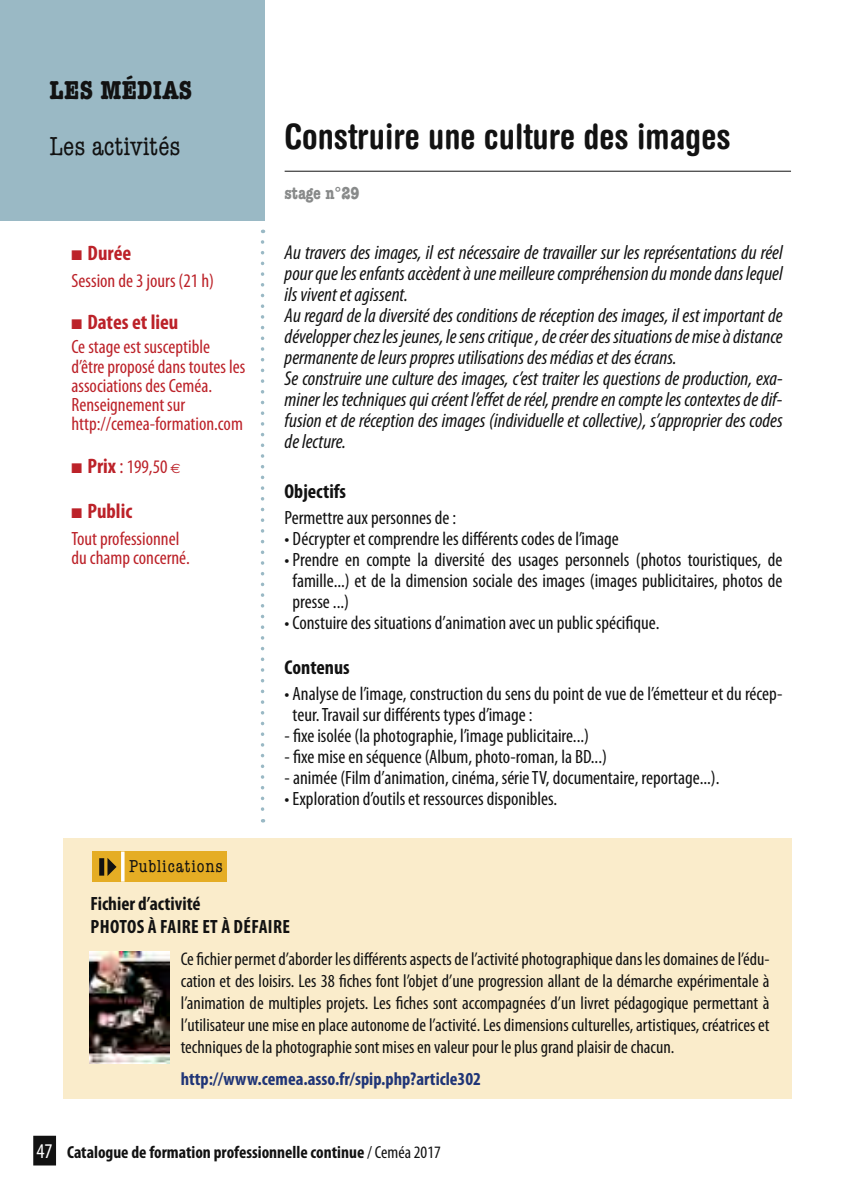
<style>
.page{position:relative;width:844px;height:1191px;background:#fff}
.page>*{position:absolute;margin:0;border:0;box-sizing:border-box;transform-origin:0 0}
.t1{font:700 condensed 35px "Helvetica Rounded";color:#121212}
.t2{font:condensed 26.25px "American Typewriter";color:#121212}
.t3{font:700 condensed 26.25px "American Typewriter";letter-spacing:.01em;color:#121212}
.t4{font:700 condensed 21px "Myriad Pro";color:#bc2229}
.t5{font:italic condensed 20.12px/21px "Myriad Pro";color:#121212}
.t6{font:700 condensed 20.12px "Myriad Pro";color:#121212}
.t7{font:condensed 19.25px/21px "Myriad Pro";color:#121212;text-align:justify}
.t8{font:condensed 19.25px/19.2px "Myriad Pro";color:#bc2229}
.t9{font:700 condensed 19.25px/23.1px "Myriad Pro";letter-spacing:.02em;color:#121212}
.t10{font:condensed 18.38px/22.1px "Myriad Pro";color:#121212;text-align:justify}
.t11{font:700 condensed 18.38px "Myriad Pro";color:#203577}
.t12{font:700 condensed 17.5px "Myriad Pro";color:#121212}
.t13{font:condensed 17.5px "American Typewriter";letter-spacing:.05em;color:#121212}
.t14{font:700 condensed 17.5px "American Typewriter";color:#888a8a}
.s1{font-weight:700;font-size:21px}
.s2{font-size:21px}
.s3{font-family:"Euro Sans";font-stretch:normal;font-size:13.47px}
.s4{font-weight:400;font-size:21px;color:#fff}
.s5{font-weight:400}
</style>
<div class="page">
<svg style="left:261px;top:242px;width:3px;height:580px"></svg>
<div style="left:0;top:0;width:264px;height:221px;background:#9ab9c5"></div>
<div style="left:33px;top:1135px;width:23px;height:30px;background:#121212"></div>
<hr style="left:284px;top:171px;width:506px;height:1px;background:#121212">
<div style="left:63px;top:838px;width:728px;height:261px;background:#faeccb"></div>
<div style="left:92px;top:851px;width:134px;height:30px;background:#e5ad24"></div>
<svg style="left:99px;top:858px;width:17px;height:18px"></svg>
<hr style="left:121px;top:851px;width:3px;height:30px;background:#fff">
<img style="left:90px;top:952px;width:79px;height:111px">
<h2 class="t3" style="left:50px;top:74px;width:142px">LES médias</h2>
<h2 class="t2" style="left:50px;top:132px;width:132px">Les activités</h2>
<p class="t4" style="left:71px;top:240px;width:61px">■ Durée</p>
<p class="t8" style="left:71px;top:270px;width:144px">Session de 3 jours (21 h)</p>
<p class="t4" style="left:71px;top:309px;width:108px">■ Dates et lieu</p>
<p class="t8" style="left:71px;top:337px;width:175px">Ce stage est susceptible d’être proposé dans toutes les associations des Ceméa.<br>Renseignement sur http://cemea-formation.com</p>
<p class="t8" style="left:71px;top:457px;width:111px">■ <span class="s1">Prix</span> <span class="s2">:</span> 199,50 <span class="s3">e</span></p>
<p class="t4" style="left:71px;top:498px;width:62px">■ Public</p>
<p class="t8" style="left:71px;top:528px;width:120px">Tout professionnel du champ concerné.</p>
<p class="t13" style="left:129px;top:856px;width:95px">Publications</p>
<h1 class="t1" style="left:284px;top:115px;width:447px">Construire une culture des images</h1>
<p class="t14" style="left:284px;top:183px;width:76px">stage n°29</p>
<p class="t5" style="left:284px;top:242px;width:499px">Au travers des images, il est nécessaire de travailler sur les représentations du réel pour que les enfants accèdent à une meilleure compréhension du monde dans lequel ils vivent et agissent.<br>Au regard de la diversité des conditions de réception des images, il est important de développer chez les jeunes, le sens critique , de créer des situations de mise à distance permanente de leurs propres utilisations des médias et des écrans.<br>Se construire une culture des images, c’est traiter les questions de production, exa&shy;miner les techniques qui créent l’effet de réel, prendre en compte les contextes de dif&shy;fusion et de réception des images (individuelle et collective), s’approprier des codes de lecture.</p>
<p class="t6" style="left:284px;top:478px;width:63px">Objectifs</p>
<p class="t7" style="left:284px;top:506px;width:173px">Permettre aux personnes de :</p>
<p class="t7" style="left:284px;top:527px;width:335px">• Décrypter et comprendre les différents codes de l’image</p>
<p class="t7" style="left:292px;top:548px;width:491px;text-indent:-8px">• Prendre en compte la diversité des usages personnels (photos touristiques, de famille...) et de la dimension sociale des images (images publicitaires, photos de presse ...)</p>
<p class="t7" style="left:284px;top:611px;width:376px">• Constuire des situations d’animation avec un public spécifique.</p>
<p class="t6" style="left:284px;top:654px;width:67px">Contenus</p>
<p class="t7" style="left:292px;top:682px;width:491px;text-indent:-8px">• Analyse de l’image, construction du sens du point de vue de l’émetteur et du récep&shy;teur. Travail sur différents types d’image :</p>
<p class="t7" style="left:284px;top:724px;width:306px">- fixe isolée (la photographie, l’image publicitaire...)</p>
<p class="t7" style="left:284px;top:745px;width:324px">- fixe mise en séquence (Album, photo-roman, la BD...)</p>
<p class="t7" style="left:284px;top:766px;width:436px">- animée (Film d’animation, cinéma, série TV, documentaire, reportage...).</p>
<p class="t7" style="left:284px;top:787px;width:274px">• Exploration d’outils et ressources disponibles.</p>
<p class="t9" style="left:90px;top:891px;width:201px">Fichier d’activité<br>Photos à faire et à défaire</p>
<p class="t10" style="left:181px;top:947px;width:590px">Ce fichier permet d’aborder les différents aspects de l’activité photographique dans les domaines de l’édu&shy;cation et des loisirs. Les 38 fiches font l’objet d’une progression allant de la démarche expérimentale à l’animation de multiples projets. Les fiches sont accompagnées d’un livret pédagogique permettant à l’utilisateur une mise en place autonome de l’activité. Les dimensions culturelles, artistiques, créatrices et techniques de la photographie sont mises en valeur pour le plus grand plaisir de chacun.</p>
<p class="t11" style="left:181px;top:1067px;width:302px">http://www.cemea.asso.fr/spip.php?article302</p>
<p class="t12" style="left:37px;top:1140px;width:405px"><span class="s4">47</span> Catalogue de formation professionnelle continue <span class="s5">/ Ceméa 2017</span></p>
</div>
